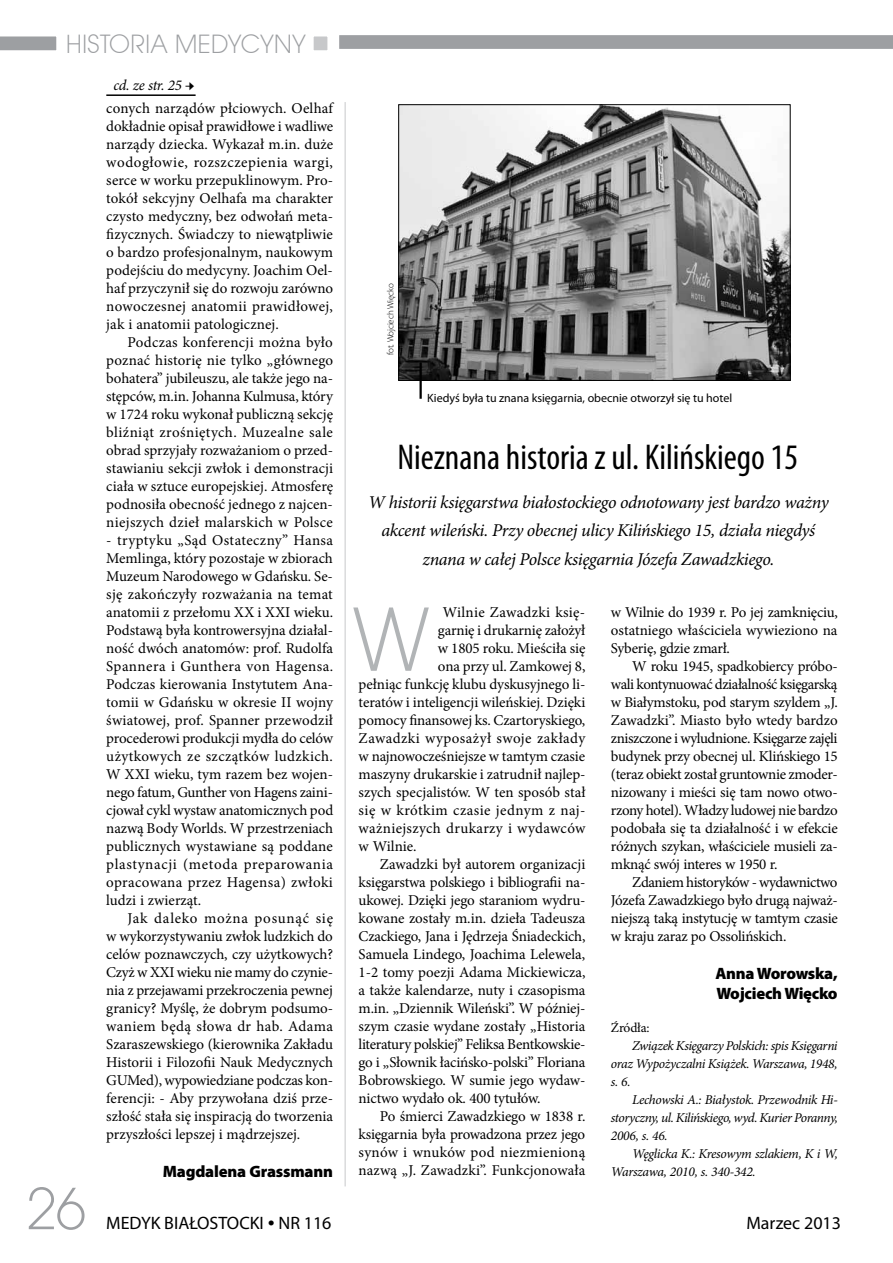
<style>
.page{position:relative;width:893px;height:1263px;background:#fff}
.page>*{position:absolute;margin:0;border:0;box-sizing:border-box;transform-origin:0 0}
.t1{font:82.5px "EFN Straight New";color:#b1b4b6}
.t2{font:54px "EFN Straight New";color:#9d9fa2}
.t3{font:condensed 36px "Myriad Pro";color:#000}
.t4{font:24px "EFN Straight New";color:#9d9fa2}
.t5{font:italic 18px/28.5px "Minion Pro";letter-spacing:-.02em;color:#000;text-align:center}
.t6{font:18px "Myriad Pro";color:#000}
.t7{font:900 16.5px/19.8px "Myriad Pro";letter-spacing:-.015em;color:#000}
.t8{font:15px/18px "Minion Pro";letter-spacing:-.005em;color:#000;text-align:justify}
.t9{font:15px "Minion Pro";letter-spacing:.03em;color:#000}
.t10{font:15px "Minion Pro";letter-spacing:.025em;color:#000}
.t11{font:15px "Minion Pro";letter-spacing:.035em;color:#000}
.t12{font:15px "Minion Pro";letter-spacing:.015em;color:#000}
.t13{font:italic 15px "Minion Pro";letter-spacing:-.025em;color:#000}
.t14{font:italic 13.5px/18px "Minion Pro";letter-spacing:-.03em;color:#000;text-align:justify}
.t15{font:13.5px "Minion Pro";color:#000}
.t16{font:12px "Myriad Pro";color:#000}
.t17{font:300 9px "Myriad Pro";letter-spacing:-.02em;color:#000}
.s1{font-family:"Adobe Garamond Pro"}
</style>
<div class="page">
<hr style="left:345px;top:102px;width:1px;height:1084px;background:#c7c8ca">
<hr style="left:106px;top:94px;width:90px;height:2px;background:#000">
<div style="left:306px;top:29px;width:29px;height:29px;background:#c7c8ca;border:8px solid #fff"></div>
<svg style="left:0;top:36px;width:57px;height:15px"></svg>
<svg style="left:332px;top:29px;width:561px;height:27px"></svg>
<img style="left:400px;top:106px;width:389px;height:273px">
<div style="left:398px;top:104px;width:393px;height:277px;border:1px solid #000"></div>
<hr style="left:419px;top:362px;width:3px;height:37px;background:#000">
<h3 class="t4" style="left:66px;top:29px;width:242px">HISTORIA MEDYCYNY</h3>
<h2 class="t2" style="left:27px;top:1174px;width:61px">26</h2>
<p class="t13" style="left:113px;top:75px;width:83px">cd. ze str. 25 →</p>
<p class="t8" style="left:106px;top:99px;width:228px">conych narządów płciowych. Oelhaf dokładnie opisał prawidłowe i wadliwe narządy dziecka. Wykazał m.in. duże wodogłowie, rozszczepienia wargi, serce w worku przepuklinowym. Pro&shy;tokół sekcyjny Oelhafa ma charakter czysto medyczny, bez odwołań meta&shy;fizycznych. Świadczy to niewątpliwie o bardzo profesjonalnym, naukowym podejściu do medycyny. Joachim Oel&shy;haf przyczynił się do rozwoju zarówno nowoczesnej anatomii prawidłowej, jak i anatomii patologicznej.</p>
<p class="t8" style="left:106px;top:333px;width:228px;text-indent:21px">Podczas konferencji można było poznać historię nie tylko „głównego bohatera” jubileuszu, ale także jego na&shy;stępców, m.in. Johanna Kulmusa, który w 1724 roku wykonał publiczną sekcję bliźniąt zrośniętych. Muzealne sale obrad sprzyjały rozważaniom o przed&shy;stawianiu sekcji zwłok i demonstracji ciała w sztuce europejskiej. Atmosferę podnosiła obecność jednego z najcen&shy;niejszych dzieł malarskich w Polsce</p>
<p class="t8" style="left:106px;top:531px;width:228px">- tryptyku „Sąd Ostateczny” Hansa Memlinga, który pozostaje w zbiorach Muzeum Narodowego w Gdańsku. Se&shy;sję zakończyły rozważania na temat anatomii z przełomu XX i XXI wieku.<br>Podstawą była kontrowersyjna działal&shy;ność dwóch anatomów: prof. Rudolfa Spannera i Gunthera von Hagensa.<br>Podczas kierowania Instytutem Ana&shy;tomii w Gdańsku w okresie II wojny światowej, prof. Spanner przewodził procederowi produkcji mydła do celów użytkowych ze szczątków ludzkich.<br>W XXI wieku, tym razem bez wojen&shy;nego fatum, Gunther von Hagens zaini&shy;cjował cykl wystaw anatomicznych pod nazwą Body Worlds. W przestrzeniach publicznych wystawiane są poddane plastynacji (metoda preparowania opracowana przez Hagensa) zwłoki ludzi i zwierząt.</p>
<p class="t8" style="left:106px;top:909px;width:228px;text-indent:21px">Jak daleko można posunąć się w wykorzystywaniu zwłok ludzkich do celów poznawczych, czy użytkowych?<br>Czyż w XXI wieku nie mamy do czynie&shy;nia z przejawami przekroczenia pewnej granicy? Myślę, że dobrym podsumo&shy;waniem będą słowa dr hab. Adama Szaraszewskiego (kierownika Zakładu Historii i Filozofii Nauk Medycznych GUMed), wypowiedziane podczas kon&shy;ferencji: - Aby przywołana dziś prze&shy;szłość stała się inspiracją do tworzenia przyszłości lepszej i mądrzejszej.</p>
<p class="t7" style="left:163px;top:1161px;width:172px">Magdalena Grassmann</p>
<p class="t17" style="left:385px;top:355px;width:73px;rotate:-90deg">fot. Wojciech Więcko</p>
<p class="t16" style="left:427px;top:391px;width:306px">Kiedyś była tu znana księgarnia, obecnie otworzył się tu hotel</p>
<h3 class="t3" style="left:397px;top:436px;width:402px">Nieznana historia z ul. Kilińskiego 15</h3>
<p class="t5" style="left:368px;top:488px;width:462px">W historii księgarstwa białostockiego odnotowany jest bardzo ważny akcent wileński. Przy obecnej ulicy Kilińskiego 15, działa niegdyś znana w całej Polsce księgarnia Józefa Zawadzkiego.</p>
<h1 class="t1" style="left:352px;top:587px;width:80px">W</h1>
<p class="t8" style="left:443px;top:603px;width:144px">Wilnie Zawadzki księ-</p>
<p class="t8" style="left:438px;top:621px;width:149px">garnię i drukarnię założył</p>
<p class="t8" style="left:438px;top:639px;width:149px">w 1805 roku. Mieściła się</p>
<p class="t8" style="left:438px;top:657px;width:149px">ona przy ul. Zamkowej 8,</p>
<p class="t8" style="left:359px;top:675px;width:228px">pełniąc funkcję klubu dyskusyjnego li-</p>
<p class="t8" style="left:359px;top:693px;width:228px">teratów i inteligencji wileńskiej. Dzięki</p>
<p class="t8" style="left:359px;top:711px;width:228px">pomocy finansowej ks. Czartoryskiego,</p>
<p class="t9" style="left:359px;top:728px;width:228px">Zawadzki wyposażył swoje zakłady</p>
<p class="t8" style="left:359px;top:747px;width:228px">w najnowocześniejsze w tamtym czasie</p>
<p class="t8" style="left:359px;top:765px;width:228px">maszyny drukarskie i zatrudnił najlep-</p>
<p class="t8" style="left:359px;top:783px;width:228px">szych specjalistów. W ten sposób stał</p>
<p class="t11" style="left:359px;top:800px;width:228px">się w krótkim czasie jednym z naj-</p>
<p class="t10" style="left:359px;top:818px;width:228px">ważniejszych drukarzy i wydawców</p>
<p class="t8" style="left:359px;top:837px;width:60px">w Wilnie.</p>
<p class="t8" style="left:380px;top:855px;width:207px">Zawadzki był autorem organizacji</p>
<p class="t8" style="left:359px;top:873px;width:228px">księgarstwa polskiego i bibliografii na-</p>
<p class="t8" style="left:359px;top:891px;width:228px">ukowej. Dzięki jego staraniom wydru-</p>
<p class="t8" style="left:359px;top:909px;width:228px">kowane zostały m.in. dzieła Tadeusza</p>
<p class="t8" style="left:359px;top:927px;width:228px">Czackiego, Jana i Jędrzeja Śniadeckich,</p>
<p class="t8" style="left:359px;top:945px;width:228px">Samuela Lindego, Joachima Lelewela,</p>
<p class="t8" style="left:359px;top:963px;width:228px">1-2 tomy poezji Adama Mickiewicza,</p>
<p class="t8" style="left:359px;top:981px;width:228px">a także kalendarze, nuty i czasopisma</p>
<p class="t8" style="left:359px;top:999px;width:228px">m.in. „Dziennik Wileński”. W później-</p>
<p class="t8" style="left:359px;top:1017px;width:228px">szym czasie wydane zostały „Historia</p>
<p class="t8" style="left:359px;top:1035px;width:228px">literatury polskiej” Feliksa Bentkowskie-</p>
<p class="t8" style="left:359px;top:1053px;width:228px">go i „Słownik łacińsko-polski” Floriana</p>
<p class="t8" style="left:359px;top:1071px;width:228px">Bobrowskiego. W sumie jego wydaw-</p>
<p class="t8" style="left:359px;top:1089px;width:183px">nictwo wydało ok. 400 tytułów.</p>
<p class="t8" style="left:380px;top:1107px;width:207px">Po śmierci Zawadzkiego w 1838 r.</p>
<p class="t8" style="left:359px;top:1125px;width:228px">księgarnia była prowadzona przez jego</p>
<p class="t12" style="left:359px;top:1142px;width:228px">synów i wnuków pod niezmienioną</p>
<p class="t8" style="left:359px;top:1161px;width:228px">nazwą „J. Zawadzki”. Funkcjonowała</p>
<p class="t8" style="left:611px;top:603px;width:228px">w Wilnie do 1939 r. Po jej zamknięciu, ostatniego właściciela wywieziono na Syberię, gdzie zmarł.</p>
<p class="t8" style="left:611px;top:657px;width:228px;text-indent:21px">W roku 1945, spadkobiercy próbo&shy;wali kontynuować działalność księgarską w Białymstoku, pod starym szyldem „J.<br>Zawadzki”. Miasto było wtedy bardzo zniszczone i wyludnione. Księgarze zajęli budynek przy obecnej ul. Klińskiego 15 (teraz obiekt został gruntownie zmoder&shy;nizowany i mieści się tam nowo otwo&shy;rzony hotel). Władzy ludowej nie bardzo podobała się ta działalność i w efekcie różnych szykan, właściciele musieli za&shy;mknąć swój interes w 1950 r.</p>
<p class="t8" style="left:611px;top:873px;width:228px;text-indent:21px">Zdaniem historyków - wydawnictwo Józefa Zawadzkiego było drugą najważ&shy;niejszą taką instytucję w tamtym czasie w kraju zaraz po Ossolińskich.</p>
<p class="t7" style="left:715px;top:964px;width:124px">Anna Worowska,<br>Wojciech Więcko</p>
<p class="t15" style="left:611px;top:1018px;width:40px">Źródła:</p>
<p class="t14" style="left:611px;top:1036px;width:228px;text-indent:21px">Związek Księgarzy Polskich: spis Księgarni oraz Wypożyczalni Książek. Warszawa, 1948, s. 6.</p>
<p class="t14" style="left:611px;top:1090px;width:228px;text-indent:21px">Lechowski A.: Białystok. Przewodnik Hi&shy;storyczny, ul. Kilińskiego, wyd. Kurier Poranny, 2006, s. 46.</p>
<p class="t14" style="left:611px;top:1144px;width:228px;text-indent:21px">Węglicka K.: Kresowym szlakiem, K i W,<br>Warszawa, 2010, s. 340-342.</p>
<p class="t6" style="left:106px;top:1212px;width:227px">MEDYK BIAŁOSTOCKI <span class="s1">•</span> NR 116</p>
<p class="t6" style="left:746px;top:1212px;width:96px">Marzec 2013</p>
</div>
